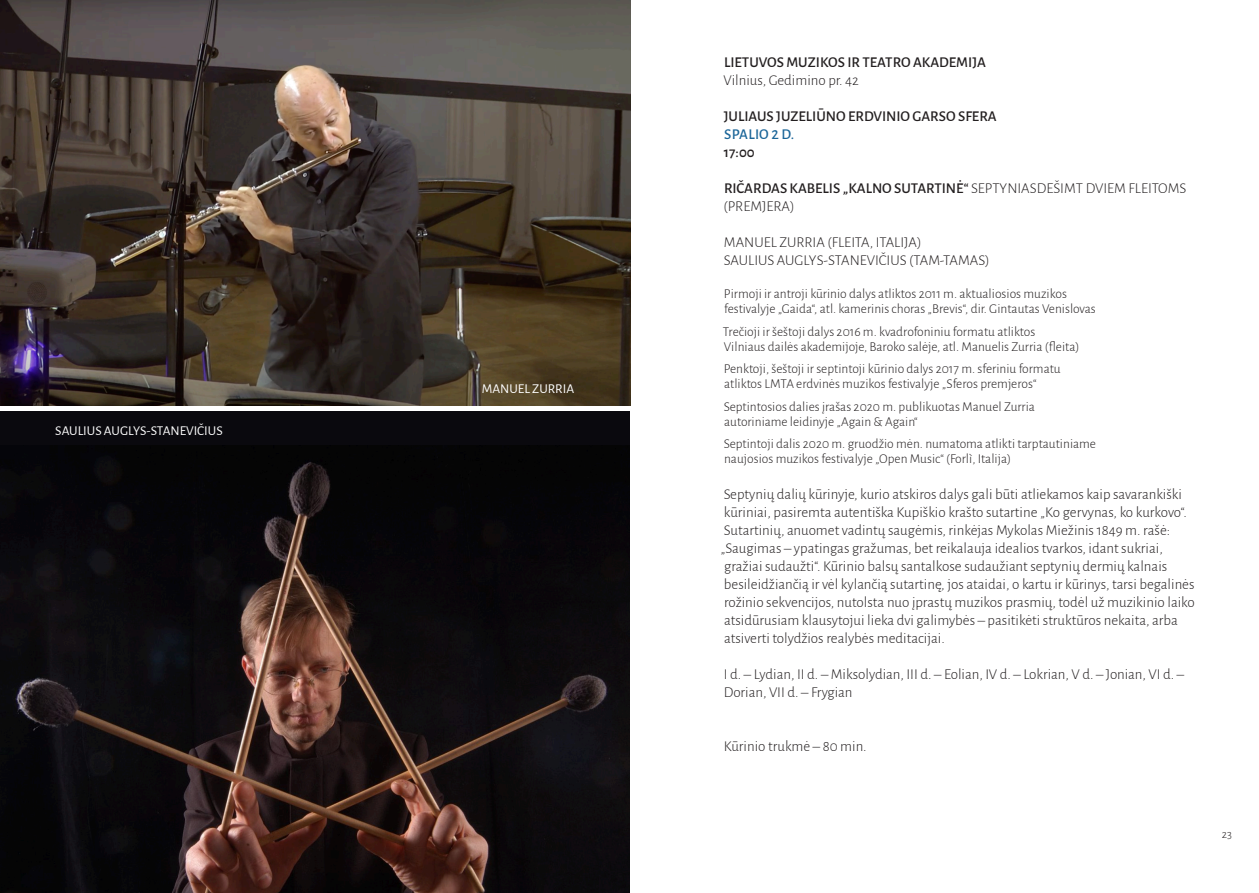
<style>
.page{position:relative;width:1259px;height:893px;background:#fff}
.page>*{position:absolute;margin:0;border:0;box-sizing:border-box;transform-origin:0 0}
.t1{font:300 15px/18px "Alegreya Sans";color:#231f20}
.t2{font:500 15px "Alegreya Sans";color:#231f20}
.t3{font:500 15px "Alegreya Sans";color:#1c6699}
.t4{font:300 13.5px/15px "Alegreya Sans";color:#231f20}
.t5{font:13.5px "Alegreya Sans";color:#fff}
.t6{font:300 12px "Alegreya Sans";color:#231f20}
.s1{font-weight:500}
</style>
<div class="page">
<img style="left:0;top:0;width:630px;height:406px">
<div style="left:0;top:411px;width:629px;height:482px;background:#0a090e"></div>
<img style="left:0;top:445px;width:629px;height:448px">
<p class="t5" style="left:55px;top:421px;width:169px">SAULIUS AUGLYS-STANEVIČIUS</p>
<p class="t5" style="left:482px;top:380px;width:94px">MANUEL ZURRIA</p>
<p class="t2" style="left:724px;top:52px;width:263px">LIETUVOS MUZIKOS IR TEATRO AKADEMIJA</p>
<p class="t1" style="left:723px;top:71px;width:137px">Vilnius, Gedimino pr. 42</p>
<p class="t2" style="left:724px;top:106px;width:274px">JULIAUS JUZELIŪNO ERDVINIO GARSO SFERA</p>
<p class="t3" style="left:724px;top:124px;width:16px">Spalio</p>
<p class="t3" style="left:771px;top:124px;width:24px">2 d.</p>
<p class="t2" style="left:724px;top:142px;width:32px">17:00</p>
<p class="t1" style="left:723px;top:179px;width:464px"><span class="s1">RIČARDAS KABELIS „KALNO SUTARTINĖ“</span> SEPTYNIASDEŠIMT DVIEM FLEITOMS (PREMJERA)</p>
<p class="t1" style="left:724px;top:233px;width:268px">MANUEL ZURRIA (FLEITA, ITALIJA)<br>SAULIUS AUGLYS-STANEVIČIUS (TAM-TAMAS)</p>
<p class="t4" style="left:724px;top:286px;width:373px">Pirmoji ir antroji kūrinio dalys atliktos 2011 m. aktualiosios muzikos festivalyje „Gaida“, atl. kamerinis choras „Brevis“, dir. Gintautas Venislovas</p>
<p class="t4" style="left:723px;top:323px;width:358px">Trečioji ir šeštoji dalys 2016 m. kvadrofoniniu formatu atliktos<br>Vilniaus dailės akademijoje, Baroko salėje, atl. Manuelis Zurria (fleita)</p>
<p class="t4" style="left:724px;top:361px;width:338px">Penktoji, šeštoji ir septintoji kūrinio dalys 2017 m. sferiniu formatu atliktos LMTA erdvinės muzikos festivalyje „Sferos premjeros“</p>
<p class="t4" style="left:724px;top:398px;width:313px">Septintosios dalies įrašas 2020 m. publikuotas Manuel Zurria autoriniame leidinyje „Again &amp; Again“</p>
<p class="t4" style="left:724px;top:436px;width:374px">Septintoji dalis 2020 m. gruodžio mėn. numatoma atlikti tarptautiniame naujosios muzikos festivalyje „Open Music“ (Forlì, Italija)</p>
<p class="t1" style="left:720px;top:485px;width:476px">Septynių dalių kūrinyje, kurio atskiros dalys gali būti atliekamos kaip savarankiški kūriniai, pasiremta autentiška Kupiškio krašto sutartine „Ko gervynas, ko kurkovo“.<br>Sutartinių, anuomet vadintų saugė mis, rinkėjas Mykolas Miežinis 1849 m. rašė: „Saugimas – ypatingas gražumas, bet reikalauja idealios tvarkos, idant sukriai, gražiai sudaužti“. Kūrinio balsų santalkose sudaužiant septynių dermių kalnais besileidžiančią ir vė l kylančią sutartinę, jos ataidai, o kartu ir kūrinys, tarsi begalinės rožinio sekvencijos, nutolsta nuo į prastų muzikos prasmių, todėl už muzikinio laiko atsidūrusiam klausytojui lieka dvi galimybės – pasitikėti struktūros nekaita, arba atsiverti tolydžios realybės meditacijai.</p>
<p class="t1" style="left:724px;top:665px;width:462px">I d. – Lydian, II d. – Miksolydian, III d. – Eolian, IV d. – Lokrian, V d. – Jonian, VI d. –<br>Dorian, VII d. – Frygian</p>
<p class="t1" style="left:724px;top:737px;width:144px">Kūrinio trukmė – 80 min.</p>
<p class="t6" style="left:1221px;top:826px;width:12px">23</p>
</div>
